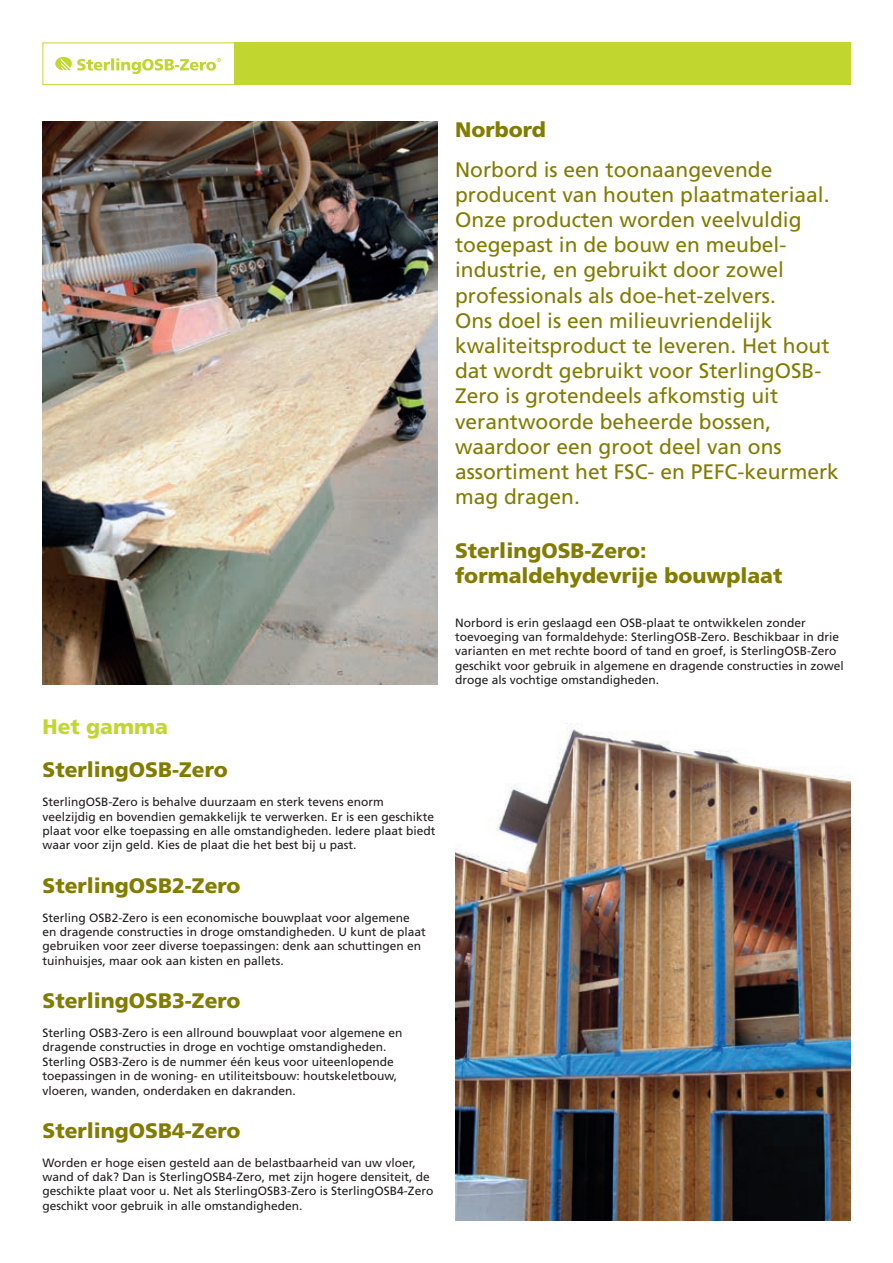
<style>
.page{position:relative;width:893px;height:1263px;background:#fff}
.page>*{position:absolute;margin:0;border:0;box-sizing:border-box;transform-origin:0 0}
.t1{font:21px/25.2px "Frutiger LT Std";color:#827c00}
.t2{font:900 21px/25.2px "Frutiger LT Std";color:#827c00}
.t3{font:900 21px "Frutiger LT Std";color:#c1d72f}
.t4{font:12px/14.4px "Frutiger LT Std";color:#231f20}
</style>
<div class="page">
<div style="left:234px;top:43px;width:616px;height:42px;background:#c1d72f"></div>
<div style="left:43px;top:43px;width:195px;height:42px;border:1px solid #c1d72f"></div>
<img style="left:455px;top:723px;width:395px;height:497px">
<img style="left:43px;top:121px;width:395px;height:563px">
<svg style="left:55px;top:57px;width:166px;height:17px"></svg>
<h1 class="t3" style="left:43px;top:714px;width:127px">Het gamma</h1>
<h1 class="t2" style="left:43px;top:757px;width:187px">SterlingOSB-Zero</h1>
<p class="t4" style="left:43px;top:795px;width:394px">SterlingOSB-Zero is behalve duurzaam en sterk tevens enorm veelzijdig en bovendien gemakkelijk te verwerken. Er is een geschikte plaat voor elke toepassing en alle omstandigheden. Iedere plaat biedt waar voor zijn geld. Kies de plaat die het best bij u past.</p>
<h1 class="t2" style="left:43px;top:873px;width:200px">SterlingOSB2-Zero</h1>
<p class="t4" style="left:43px;top:910px;width:385px">Sterling OSB2-Zero is een economische bouwplaat voor algemene en dragende constructies in droge omstandigheden. U kunt de plaat gebruiken voor zeer diverse toepassingen: denk aan schuttingen en tuinhuisjes, maar ook aan kisten en pallets.</p>
<h1 class="t2" style="left:43px;top:988px;width:200px">SterlingOSB3-Zero</h1>
<p class="t4" style="left:43px;top:1025px;width:362px">Sterling OSB3-Zero is een allround bouwplaat voor algemene en dragende constructies in droge en vochtige omstandigheden.<br>Sterling OSB3-Zero is de nummer één keus voor uiteenlopende toepassingen in de woning- en utiliteitsbouw: houtskeletbouw, vloeren, wanden, onderdaken en dakranden.</p>
<h1 class="t2" style="left:43px;top:1118px;width:200px">SterlingOSB4-Zero</h1>
<p class="t4" style="left:43px;top:1155px;width:392px">Worden er hoge eisen gesteld aan de belastbaarheid van uw vloer, wand of dak? Dan is SterlingOSB4-Zero, met zijn hogere densiteit, de geschikte plaat voor u. Net als SterlingOSB3-Zero is SterlingOSB4-Zero geschikt voor gebruik in alle omstandigheden.</p>
<h1 class="t2" style="left:455px;top:117px;width:92px">Norbord</h1>
<p class="t1" style="left:455px;top:157px;width:385px">Norbord is een toonaangevende producent van houten plaatmateriaal.<br>Onze producten worden veelvuldig toegepast in de bouw en meubel&shy;industrie, en gebruikt door zowel professionals als doe-het-zelvers.<br>Ons doel is een milieuvriendelijk kwaliteitsproduct te leveren. Het hout dat wordt gebruikt voor SterlingOSB-Zero is grotendeels afkomstig uit verantwoorde beheerde bossen, waardoor een groot deel van ons assortiment het FSC- en PEFC-keurmerk mag dragen.</p>
<h1 class="t2" style="left:455px;top:538px;width:329px">SterlingOSB-Zero: formaldehydevrije bouwplaat</h1>
<p class="t4" style="left:455px;top:615px;width:390px">Norbord is erin geslaagd een OSB-plaat te ontwikkelen zonder toevoeging van formaldehyde: SterlingOSB-Zero. Beschikbaar in drie varianten en met rechte boord of tand en groef, is SterlingOSB-Zero geschikt voor gebruik in algemene en dragende constructies in zowel droge als vochtige omstandigheden.</p>
</div>
